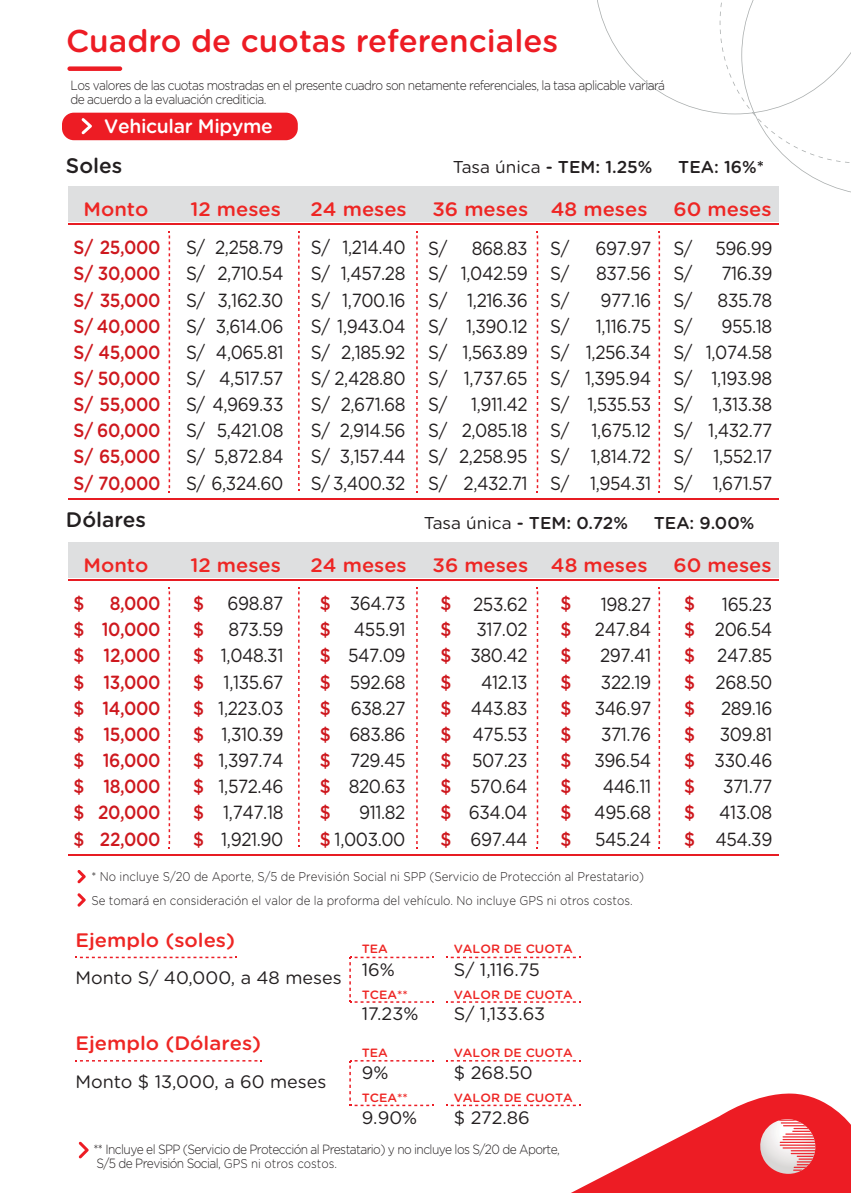
<style>
.page{position:relative;width:851px;height:1193px;background:#fff}
.page>*{position:absolute;margin:0;border:0;box-sizing:border-box;transform-origin:0 0}
.t1{font:500 31.5px "Gotham Rounded";color:#ed1c24}
.t2{font:500 21px "Gotham Rounded";color:#231f20}
.t3{font:500 19.5px "Gotham Rounded";color:#ee2624;scale:1.04 1}
.t4{font:500 19.5px "Gotham Rounded";letter-spacing:-.015em;color:#fff}
.t5{font:19.05px/26.1px "Gotham Rounded";letter-spacing:-.025em;color:#231f20;text-align:justify;scale:.9 1}
.t6{font:500 19.05px/26.1px "Gotham Rounded";letter-spacing:-.025em;color:#ce181e;text-align:justify;scale:.9 1}
.t7{font:18px "Gotham Rounded";color:#231f20}
.t8{font:500 17.1px "Gotham Rounded";color:#231f20}
.t9{font:300 13.35px/14.4px "Gotham Rounded";letter-spacing:-.05em;color:#231f20;scale:.9 1}
.t10{font:300 12.75px/23.4px "Gotham Rounded";color:#231f20;scale:.9 1}
.t11{font:500 12px "Gotham Rounded";color:#ee2624;scale:1.04 1}
.s1{font-weight:400}
.s2{font-weight:500;color:#ce181e}
.s3{font-size:12.75px}
</style>
<div class="page">
<div style="left:62px;top:113px;width:236px;height:27px;background:#ed1c24;border-radius:12px"></div>
<svg style="left:81px;top:118px;width:11px;height:16px"></svg>
<div style="left:67px;top:66px;width:55px;height:5px;background:#ed1c24;border-radius:2px"></div>
<svg style="left:594px;top:0;width:256px;height:192px"></svg>
<svg style="left:75px;top:956px;width:162px;height:2px"></svg>
<svg style="left:349px;top:956px;width:84px;height:46px"></svg>
<svg style="left:446px;top:956px;width:134px;height:2px"></svg>
<svg style="left:446px;top:1001px;width:134px;height:1px"></svg>
<svg style="left:75px;top:1060px;width:187px;height:1px"></svg>
<svg style="left:349px;top:1060px;width:84px;height:46px"></svg>
<svg style="left:446px;top:1060px;width:134px;height:1px"></svg>
<svg style="left:79px;top:1141px;width:10px;height:17px"></svg>
<svg style="left:446px;top:1093px;width:404px;height:100px"></svg>
<hr style="left:68px;top:223px;width:711px;height:2px;background:#e71c23">
<div style="left:68px;top:187px;width:711px;height:35px;background:#dedfe0"></div>
<svg style="left:169px;top:231px;width:1px;height:261px"></svg>
<svg style="left:298px;top:231px;width:1px;height:259px"></svg>
<svg style="left:416px;top:231px;width:1px;height:261px"></svg>
<svg style="left:536px;top:231px;width:2px;height:261px"></svg>
<svg style="left:658px;top:231px;width:2px;height:261px"></svg>
<hr style="left:68px;top:498px;width:711px;height:1px;background:#e71c23">
<svg style="left:77px;top:870px;width:9px;height:13px"></svg>
<hr style="left:68px;top:579px;width:711px;height:2px;background:#e71c23">
<div style="left:68px;top:542px;width:711px;height:35px;background:#dedfe0"></div>
<svg style="left:169px;top:587px;width:1px;height:261px"></svg>
<svg style="left:298px;top:587px;width:1px;height:259px"></svg>
<svg style="left:416px;top:587px;width:1px;height:261px"></svg>
<svg style="left:536px;top:587px;width:2px;height:261px"></svg>
<svg style="left:658px;top:587px;width:2px;height:261px"></svg>
<hr style="left:68px;top:853px;width:711px;height:2px;background:#e71c23">
<svg style="left:77px;top:893px;width:9px;height:13px"></svg>
<h1 class="t1" style="left:66px;top:19px;width:493px">Cuadro de cuotas referenciales</h1>
<p class="t9" style="left:71px;top:77px;width:662px">Los valores de las cuotas mostradas en el presente cuadro son netamente referenciales, la tasa aplicable variará de acuerdo a la evaluación crediticia.</p>
<p class="t4" style="left:104px;top:112px;width:170px">Vehicular Mipyme</p>
<p class="t2" style="left:66px;top:150px;width:58px">Soles</p>
<p class="t8" style="left:452px;top:154px;width:201px"><span class="s1">Tasa única</span> - TEM: 1.25%</p>
<p class="t8" style="left:678px;top:154px;width:87px">TEA: 16%*</p>
<p class="t3" style="left:83px;top:195px;width:64px">Monto</p>
<p class="t3" style="left:190px;top:195px;width:88px">12 meses</p>
<p class="t3" style="left:310px;top:195px;width:94px">24 meses</p>
<p class="t3" style="left:432px;top:195px;width:208px">36 meses 48 meses</p>
<p class="t3" style="left:673px;top:195px;width:96px">60 meses</p>
<p class="t6" style="left:73px;top:234px;width:98px">S/ 25,000<br>S/ 30,000<br>S/ 35,000<br>S/ 40,000<br>S/ 45,000<br>S/ 50,000<br>S/ 55,000<br>S/ 60,000<br>S/ 65,000</p>
<p class="t5" style="left:186px;top:234px;width:23px">S/ S/ S/ S/ S/ S/</p>
<p class="t5" style="left:186px;top:416px;width:23px">S/<br>S/</p>
<p class="t5" style="left:186px;top:234px;width:110px;text-align:right">2,258.79<br>2,710.54<br>3,162.30<br>3,614.06<br>4,065.81<br>4,517.57<br>S/ 4,969.33<br>5,421.08<br>5,872.84</p>
<p class="t5" style="left:311px;top:234px;width:23px">S/ S/ S/</p>
<p class="t5" style="left:311px;top:338px;width:23px">S/</p>
<p class="t5" style="left:311px;top:390px;width:23px">S/ S/ S/</p>
<p class="t5" style="left:311px;top:234px;width:107px;text-align:right">1,214.40<br>1,457.28<br>1,700.16<br>S/ 1,943.04<br>2,185.92<br>S/ 2,428.80<br>2,671.68<br>2,914.56<br>3,157.44</p>
<p class="t5" style="left:428px;top:234px;width:23px">S/</p>
<p class="t5" style="left:471px;top:234px;width:64px">868.83</p>
<p class="t5" style="left:428px;top:286px;width:23px">S/ S/ S/ S/ S/ S/ S/</p>
<p class="t5" style="left:428px;top:260px;width:23px">S/</p>
<p class="t5" style="left:459px;top:260px;width:78px;text-align:right">1,042.59<br>1,216.36<br>1,390.12<br>1,563.89<br>1,737.65<br>1,911.42<br>2,085.18<br>2,258.95</p>
<p class="t5" style="left:550px;top:234px;width:23px">S/</p>
<p class="t5" style="left:595px;top:234px;width:63px">697.97</p>
<p class="t5" style="left:550px;top:286px;width:23px">S/<br>S/</p>
<p class="t5" style="left:550px;top:260px;width:23px">S/</p>
<p class="t5" style="left:596px;top:260px;width:63px">837.56<br>977.16</p>
<p class="t5" style="left:595px;top:312px;width:63px">1,116.75</p>
<p class="t5" style="left:550px;top:338px;width:23px">S/ S/ S/ S/ S/</p>
<p class="t5" style="left:585px;top:338px;width:75px;text-align:center">1,256.34<br>1,395.94<br>1,535.53<br>1,675.12<br>1,814.72</p>
<p class="t5" style="left:673px;top:234px;width:111px">S/ 596.99</p>
<p class="t5" style="left:673px;top:286px;width:23px">S/<br>S/</p>
<p class="t5" style="left:673px;top:260px;width:23px">S/</p>
<p class="t5" style="left:717px;top:260px;width:62px">716.39<br>835.78</p>
<p class="t5" style="left:721px;top:312px;width:58px">955.18</p>
<p class="t5" style="left:673px;top:338px;width:23px">S/ S/ S/ S/ S/</p>
<p class="t5" style="left:705px;top:338px;width:75px">1,074.58<br>1,193.98<br>1,313.38<br>1,432.77<br>1,552.17</p>
<p class="t6" style="left:74px;top:469px;width:98px">S/ 70,000</p>
<p class="t5" style="left:186px;top:469px;width:110px">S/ 6,324.60</p>
<p class="t5" style="left:311px;top:469px;width:514px">S/ 3,400.32 S/ 2,432.71 S/ 1,954.31 S/ 1,671.57</p>
<p class="t2" style="left:66px;top:505px;width:82px">Dólares</p>
<p class="t8" style="left:423px;top:510px;width:206px"><span class="s1">Tasa única</span> - TEM: 0.72%</p>
<p class="t8" style="left:653px;top:510px;width:102px">TEA: 9.00%</p>
<p class="t3" style="left:83px;top:551px;width:64px">Monto</p>
<p class="t3" style="left:190px;top:551px;width:88px">12 meses</p>
<p class="t3" style="left:310px;top:551px;width:94px">24 meses</p>
<p class="t3" style="left:432px;top:551px;width:208px">36 meses 48 meses</p>
<p class="t3" style="left:673px;top:551px;width:96px">60 meses</p>
<p class="t6" style="left:193px;top:589px;width:14px">$ $ $ $ $ $ $ $ $ $</p>
<p class="t6" style="left:319px;top:589px;width:14px">$ $ $ $ $ $ $ $ $</p>
<p class="t6" style="left:440px;top:589px;width:14px">$ $ $ $ $ $ $ $ $ $</p>
<p class="t6" style="left:560px;top:589px;width:14px">$ $ $ $ $ $ $ $ $ $</p>
<p class="t6" style="left:684px;top:589px;width:14px">$ $ $ $ $ $ $ $ $</p>
<p class="t6" style="left:73px;top:589px;width:14px">$ $ $ $ $ $ $ $ $</p>
<p class="t6" style="left:98px;top:589px;width:71px;text-indent:12px">8,000<br>10,000<br>12,000<br>13,000<br>14,000<br>15,000<br>16,000<br>18,000<br>20,000</p>
<p class="t5" style="left:218px;top:589px;width:74px;text-align:center">698.87<br>873.59<br>1,048.31<br>1,135.67<br>1,223.03<br>1,310.39<br>1,397.74<br>1,572.46<br>1,747.18</p>
<p class="t5" style="left:350px;top:589px;width:63px">364.73</p>
<p class="t5" style="left:473px;top:590px;width:62px">253.62</p>
<p class="t5" style="left:348px;top:615px;width:65px;text-align:center">455.91<br>547.09<br>592.68<br>638.27<br>683.86<br>729.45<br>820.63<br>911.82</p>
<p class="t5" style="left:600px;top:590px;width:58px">198.27</p>
<p class="t5" style="left:469px;top:615px;width:67px;text-align:right">317.02<br>380.42<br>412.13<br>443.83<br>475.53<br>507.23<br>570.64<br>634.04</p>
<p class="t5" style="left:595px;top:615px;width:64px">247.84<br>297.41</p>
<p class="t5" style="left:601px;top:668px;width:57px">322.19</p>
<p class="t5" style="left:594px;top:694px;width:65px;text-align:center">346.97<br>371.76<br>396.54<br>446.11<br>495.68</p>
<p class="t6" style="left:73px;top:825px;width:98px">$ 22,000</p>
<p class="t5" style="left:221px;top:825px;width:71px">1,921.90</p>
<p class="t5" style="left:319px;top:825px;width:97px"><span class="s2">$</span> 1,003.00</p>
<p class="t5" style="left:470px;top:825px;width:65px">697.44</p>
<p class="t5" style="left:595px;top:825px;width:64px">545.24</p>
<p class="t6" style="left:684px;top:825px;width:14px">$</p>
<p class="t10" style="left:91px;top:864px;width:615px">* No incluye S/20 de Aporte, S/5 de Previsión Social ni SPP (Servicio de Protección al Prestatario)<br>Se tomará en consideración el valor de la proforma del vehículo. No incluye GPS ni otros costos.</p>
<p class="t3" style="left:75px;top:926px;width:155px">Ejemplo (soles)</p>
<p class="t7" style="left:75px;top:965px;width:268px">Monto S/ 40,000, a 48 meses</p>
<p class="t3" style="left:75px;top:1029px;width:180px">Ejemplo (Dólares)</p>
<p class="t7" style="left:75px;top:1069px;width:252px">Monto $ 13,000, a 60 meses</p>
<p class="t11" style="left:362px;top:940px;width:27px">TEA</p>
<p class="t11" style="left:454px;top:940px;width:116px">VALOR DE CUOTA</p>
<p class="t11" style="left:362px;top:986px;width:46px">TCEA**</p>
<p class="t11" style="left:453px;top:986px;width:116px">VALOR DE CUOTA</p>
<p class="t7" style="left:453px;top:957px;width:87px">S/ 1,116.75</p>
<p class="t7" style="left:453px;top:1001px;width:93px">S/ 1,133.63</p>
<p class="t7" style="left:362px;top:957px;width:35px">16%</p>
<p class="t7" style="left:362px;top:1001px;width:58px">17.23%</p>
<p class="t11" style="left:362px;top:1043px;width:27px">TEA</p>
<p class="t11" style="left:454px;top:1043px;width:116px">VALOR DE CUOTA</p>
<p class="t11" style="left:362px;top:1089px;width:46px">TCEA**</p>
<p class="t11" style="left:453px;top:1089px;width:116px">VALOR DE CUOTA</p>
<p class="t7" style="left:453px;top:1060px;width:80px">$ 268.50</p>
<p class="t7" style="left:453px;top:1105px;width:78px">$ 272.86</p>
<p class="t7" style="left:362px;top:1060px;width:28px">9%</p>
<p class="t7" style="left:362px;top:1105px;width:57px">9.90%</p>
<p class="t9" style="left:93px;top:1141px;width:520px">** Incluye el SPP (Servicio de Protección al Prestatario) y no incluye los S/20 de Aporte,<br>S/5 de Previsión Social, <span class="s3">GPS ni otros costos.</span></p>
<p class="t5" style="left:721px;top:590px;width:57px">165.23</p>
<p class="t5" style="left:714px;top:615px;width:65px">206.54<br>247.85</p>
<p class="t5" style="left:715px;top:668px;width:65px">268.50</p>
<p class="t5" style="left:714px;top:694px;width:66px;text-align:center">289.16<br>309.81<br>330.46<br>371.77<br>413.08<br>454.39</p>
</div>
